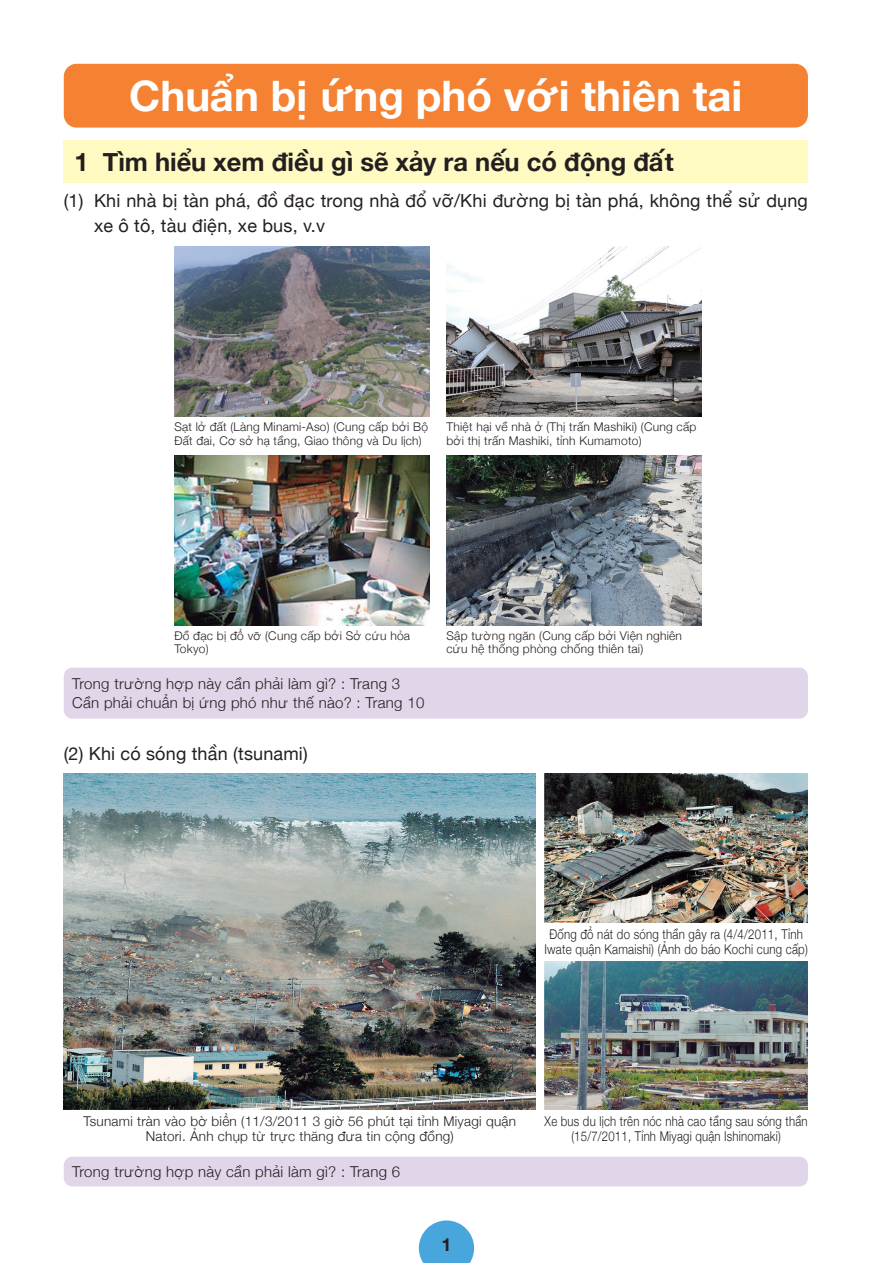
<style>
.page{position:relative;width:893px;height:1263px;background:#fff}
.page>*{position:absolute;margin:0;border:0;box-sizing:border-box;transform-origin:0 0}
.t1{font:700 42px "Helvetica Neue";color:#fff}
.見出し{font:700 25.5px "Helvetica Neue";color:#231f20}
.小見出し{font:18px/25.5px "Helvetica Neue";letter-spacing:.01em;color:#231f20}
.t2{font:700 18px "Helvetica Neue LT Pro";color:#231f20}
.どうすればいい{font:300 15px "Helvetica Neue";letter-spacing:.02em;color:#231f20}
.キャプション{font:300 13.5px/15px "Helvetica Neue";letter-spacing:.02em;color:#231f20;text-align:center}
.キャプション-2{font:300 13.5px/15px "Helvetica Neue";letter-spacing:.02em;color:#231f20;text-align:center;scale:.85 1}
.キャプション-3{font:300 13.5px "Helvetica Neue";letter-spacing:.02em;color:#231f20;scale:.84 1}
.キャプション-4{font:300 12px/13.5px "Helvetica Neue";letter-spacing:.02em;color:#231f20}
</style>
<div class="page">
<img style="left:174px;top:247px;width:255px;height:170px">
<img style="left:174px;top:455px;width:255px;height:170px">
<img style="left:446px;top:247px;width:256px;height:170px">
<img style="left:446px;top:455px;width:256px;height:170px">
<div style="left:64px;top:668px;width:744px;height:51px;background:#e0d5e9;border-radius:9px"></div>
<div style="left:64px;top:1157px;width:744px;height:29px;background:#e0d5e9;border-radius:9px"></div>
<img style="left:64px;top:774px;width:472px;height:336px">
<img style="left:544px;top:774px;width:264px;height:149px">
<img style="left:544px;top:961px;width:264px;height:149px">
<div style="left:64px;top:64px;width:744px;height:64px;background:#f48232;border-radius:13px"></div>
<div style="left:64px;top:140px;width:744px;height:43px;background:#fffac1"></div>
<svg style="left:419px;top:1220px;width:55px;height:43px;background:#66b4e1"></svg>
<p class="t1" style="left:129px;top:63px;width:615px">Chuẩn bị ứng phó với thiên tai</p>
<p class="見出し" style="left:74px;top:142px;width:601px">1 Tìm hiểu xem điều gì sẽ xảy ra nếu có động đất</p>
<p class="小見出し" style="left:94px;top:189px;width:715px;text-indent:-30px">(1) Khi nhà bị tàn phá, đồ đạc trong nhà đổ vỡ/Khi đường bị tàn phá, không thể sử dụng xe ô tô, tàu điện, xe bus, v.v</p>
<p class="キャプション-4" style="left:174px;top:419px;width:255px">Sạt lở đất (Làng Minami-Aso) (Cung cấp bởi Bộ<br>Đất đai, Cơ sở hạ tầng, Giao thông và Du lịch)</p>
<p class="キャプション-4" style="left:446px;top:419px;width:251px">Thiệt hại về nhà ở (Thị trấn Mashiki) (Cung cấp bởi thị trấn Mashiki, tỉnh Kumamoto)</p>
<p class="キャプション-4" style="left:174px;top:628px;width:237px">Đồ đạc bị đổ vỡ (Cung cấp bởi Sở cứu hỏa<br>Tokyo)</p>
<p class="どうすればいい" style="left:72px;top:671px;width:329px">Trong trường hợp này cần phải làm gì? : Trang 3</p>
<p class="どうすればいい" style="left:72px;top:691px;width:354px">Cần phải chuẩn bị ứng phó như thế nào? : Trang 10</p>
<p class="小見出し" style="left:64px;top:741px;width:245px">(2) Khi có sóng thần (tsunami)</p>
<p class="キャプション-4" style="left:446px;top:628px;width:237px">Sập tường ngăn (Cung cấp bởi Viện nghiên cứu hệ thống phòng chống thiên tai)</p>
<p class="キャプション-2" style="left:544px;top:925px;width:311px">Đống đổ nát do sóng thần gây ra (4/4/2011, Tỉnh<br>Iwate quận Kamaishi) (Ảnh do báo Kochi cung cấp)</p>
<p class="キャプション" style="left:84px;top:1112px;width:434px">Tsunami tràn vào bờ biển (11/3/2011 3 giờ 56 phút tại tỉnh Miyagi quận<br>Natori. Ảnh chụp từ trực thăng đưa tin cộng đồng)</p>
<p class="どうすればいい" style="left:72px;top:1159px;width:329px">Trong trường hợp này cần phải làm gì? : Trang 6</p>
<h3 class="t2" style="left:441px;top:1233px;width:12px">1</h3>
<p class="キャプション-3" style="left:545px;top:1110px;width:315px">Xe bus du lịch trên nóc nhà cao tầng sau sóng thần</p>
<p class="キャプション-3" style="left:571px;top:1125px;width:251px">(15/7/2011, Tỉnh Miyagi quận Ishinomaki)</p>
</div>
